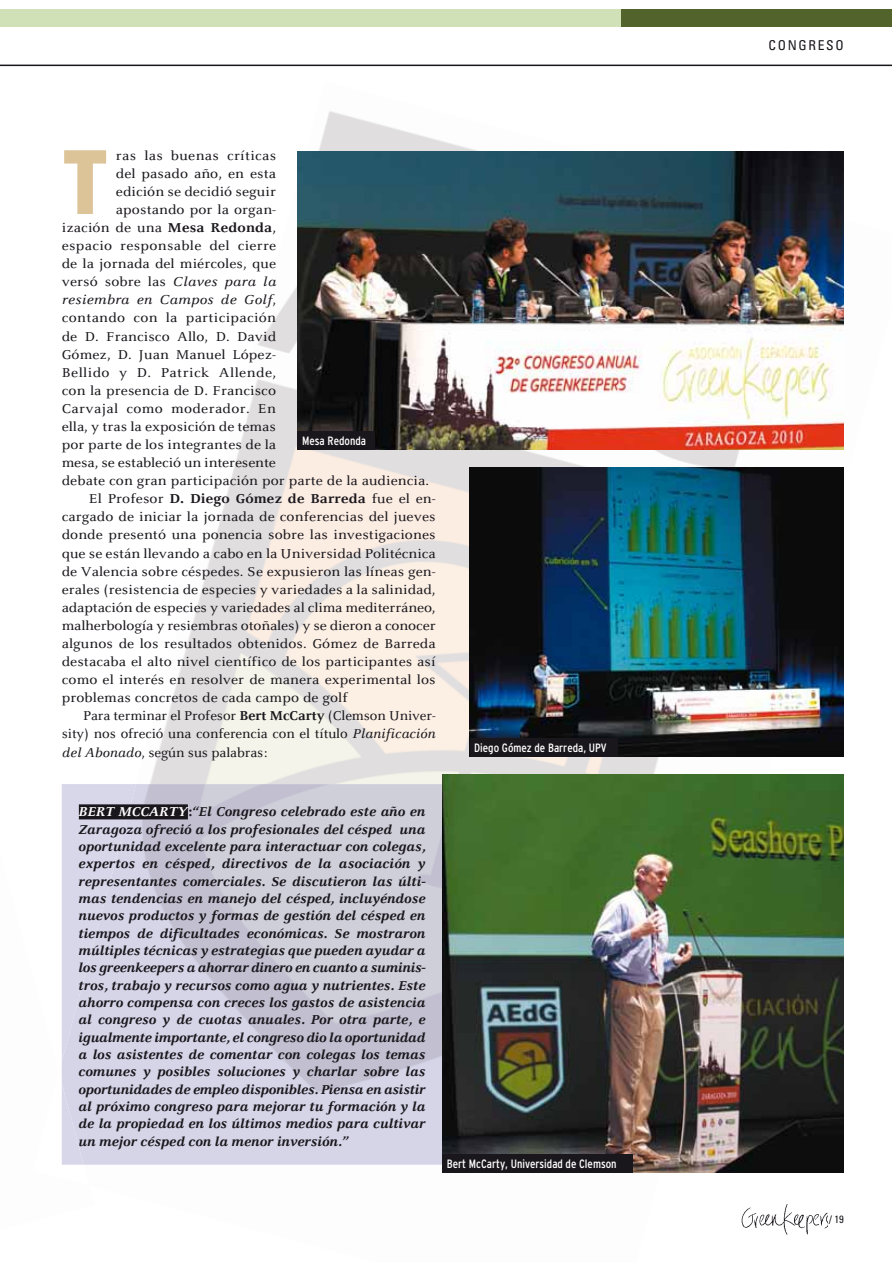
<style>
.page{position:relative;width:893px;height:1263px;background:#fff}
.page>*{position:absolute;margin:0;border:0;box-sizing:border-box;transform-origin:0 0}
.t1{font:900 condensed 91.05px "Interstate";color:#ddc498}
.t2{font:13.5px "Celeste ST";letter-spacing:.005em;color:#1a171c}
.t3{font:italic 700 13.5px/17.4px "Celeste ST";letter-spacing:-.005em;color:#1a171c;text-align:justify}
.t4{font:13.5px "Celeste ST";letter-spacing:.025em;color:#1a171c}
.t5{font:700 13.5px "Celeste ST";letter-spacing:.005em;color:#1a171c}
.t6{font:13.5px "Celeste ST";letter-spacing:.035em;color:#1a171c}
.t7{font:italic 13.5px "Celeste ST";letter-spacing:.005em;color:#1a171c}
.t8{font:condensed 13.5px "Univers LT Std";letter-spacing:.125em;color:#1a171c}
.t9{font:condensed 12px "Interstate";color:#fff}
.t10{font:condensed 10.5px "Univers LT Std";color:#1a171c}
.s1{font-weight:700}
.s2{font-style:italic}
.s3{font-style:normal}
.s4{font-weight:400}
.s5{color:#fff}
.s6{color:#010000}
</style>
<div class="page">
<img style="left:150px;top:111px;width:694px;height:1124px">
<hr style="left:1px;top:65px;width:891px;height:1px;background:#1a171c">
<div style="left:1px;top:10px;width:891px;height:17px;background:#d1e1b7"></div>
<div style="left:621px;top:10px;width:271px;height:17px;background:#52632b"></div>
<img style="left:62px;top:784px;width:380px;height:381px">
<div style="left:62px;top:1083px;width:22px;height:82px;background:#d8d7ea"></div>
<img style="left:297px;top:152px;width:547px;height:297px">
<img style="left:470px;top:467px;width:374px;height:290px">
<div style="left:79px;top:804px;width:109px;height:15px;background:#1a171c"></div>
<img style="left:442px;top:775px;width:402px;height:398px">
<div style="left:442px;top:1154px;width:191px;height:19px;background:#1a171c"></div>
<div style="left:470px;top:738px;width:147px;height:19px;background:#1a171c"></div>
<div style="left:298px;top:431px;width:77px;height:18px;background:#1a171c"></div>
<h1 class="t1" style="left:62px;top:148px;width:48px">T</h1>
<p class="t4" style="left:116px;top:150px;width:162px">ras las buenas críticas</p>
<p class="t2" style="left:116px;top:168px;width:162px">del pasado año, en esta</p>
<p class="t2" style="left:116px;top:186px;width:161px">edición se decidió seguir</p>
<p class="t2" style="left:116px;top:204px;width:162px">apostando por la organ-</p>
<p class="t2" style="left:62px;top:222px;width:216px">ización de una <span class="s1">Mesa Redonda</span>,</p>
<p class="t2" style="left:62px;top:240px;width:216px">espacio responsable del cierre</p>
<p class="t2" style="left:62px;top:258px;width:216px">de la jornada del miércoles, que</p>
<p class="t2" style="left:62px;top:276px;width:216px">versó sobre las <span class="s2">Claves para la</span></p>
<p class="t7" style="left:62px;top:295px;width:216px">resiembra en Campos de Golf<span class="s3">,</span></p>
<p class="t4" style="left:62px;top:313px;width:216px">contando con la participación</p>
<p class="t2" style="left:62px;top:331px;width:216px">de D. Francisco Allo, D. David</p>
<p class="t2" style="left:62px;top:349px;width:216px">Gómez, D. Juan Manuel López-</p>
<p class="t6" style="left:62px;top:367px;width:216px">Bellido y D. Patrick Allende,</p>
<p class="t2" style="left:62px;top:385px;width:216px">con la presencia de D. Francisco</p>
<p class="t4" style="left:62px;top:403px;width:216px">Carvajal como moderador. En</p>
<p class="t2" style="left:62px;top:421px;width:216px">ella, y tras la exposición de temas</p>
<p class="t2" style="left:62px;top:439px;width:216px">por parte de los integrantes de la</p>
<p class="t2" style="left:62px;top:457px;width:216px">mesa, se estableció un interesente</p>
<p class="t2" style="left:62px;top:475px;width:369px">debate con gran participación por parte de la audiencia.</p>
<p class="t5" style="left:89px;top:493px;width:348px"><span class="s4">El Profesor</span> D. Diego Gómez de Barreda <span class="s4">fue el en-</span></p>
<p class="t2" style="left:62px;top:511px;width:375px">cargado de iniciar la jornada de conferencias del jueves</p>
<p class="t2" style="left:62px;top:530px;width:375px">donde presentó una ponencia sobre las investigaciones</p>
<p class="t2" style="left:62px;top:548px;width:376px">que se están llevando a cabo en la Universidad Politécnica</p>
<p class="t2" style="left:62px;top:566px;width:375px">de Valencia sobre céspedes. Se expusieron las líneas gen-</p>
<p class="t2" style="left:62px;top:584px;width:375px">erales (resistencia de especies y variedades a la salinidad,</p>
<p class="t2" style="left:62px;top:602px;width:375px">adaptación de especies y variedades al clima mediterráneo,</p>
<p class="t2" style="left:62px;top:620px;width:375px">malherbología y resiembras otoñales) y se dieron a conocer</p>
<p class="t2" style="left:62px;top:638px;width:375px">algunos de los resultados obtenidos. Gómez de Barreda</p>
<p class="t2" style="left:62px;top:656px;width:375px">destacaba el alto nivel científico de los participantes así</p>
<p class="t2" style="left:62px;top:674px;width:375px">como el interés en resolver de manera experimental los</p>
<p class="t2" style="left:62px;top:692px;width:288px">problemas concretos de cada campo de golf</p>
<p class="t2" style="left:83px;top:710px;width:354px">Para terminar el Profesor <span class="s1">Bert McCarty</span> (Clemson Univer-</p>
<p class="t2" style="left:62px;top:729px;width:375px">sity) nos ofreció una conferencia con el título <span class="s2">Planificación</span></p>
<p class="t2" style="left:62px;top:747px;width:208px"><span class="s2">del Abonado</span>, según sus palabras:</p>
<p class="t9" style="left:302px;top:436px;width:65px">Mesa Redonda</p>
<p class="t9" style="left:474px;top:744px;width:134px">Diego Gómez de Barreda, UPV</p>
<p class="t3" style="left:79px;top:805px;width:348px"><span class="s5">BERT MCCARTY</span><span class="s3">:</span>“El Congreso celebrado este año en Zaragoza ofreció a los profesionales del césped una oportunidad excelente para interactuar con colegas, expertos en césped, directivos de la asociación y representantes comerciales. Se discutieron las últi&shy;mas tendencias en manejo del césped, incluyéndose nuevos productos y formas de gestión del césped en tiempos de dificultades económicas. Se mostraron múltiples técnicas y estrategias que pueden ayudar a los greenkeepers a ahorrar dinero en cuanto a suminis&shy;tros, trabajo y recursos como agua y nutrientes. Este ahorro compensa con creces los gastos de asistencia al congreso y de cuotas anuales. Por otra parte, e igualmente importante, el congreso dio la oportunidad a los asistentes de comentar con colegas los temas comunes y posibles soluciones y charlar sobre las oportunidades de empleo disponibles. Piensa en asistir al próximo congreso para mejorar tu formación y la de la propiedad en los últimos medios para cultivar un mejor césped con la menor inversión.”</p>
<p class="t9" style="left:447px;top:1160px;width:171px">Bert McCarty, Universidad de Clemson</p>
<p class="t8" style="left:768px;top:37px;width:77px">CONGRESO</p>
<p class="t10" style="left:829px;top:1214px;width:16px"><span class="s6">/</span> 19</p>
</div>
